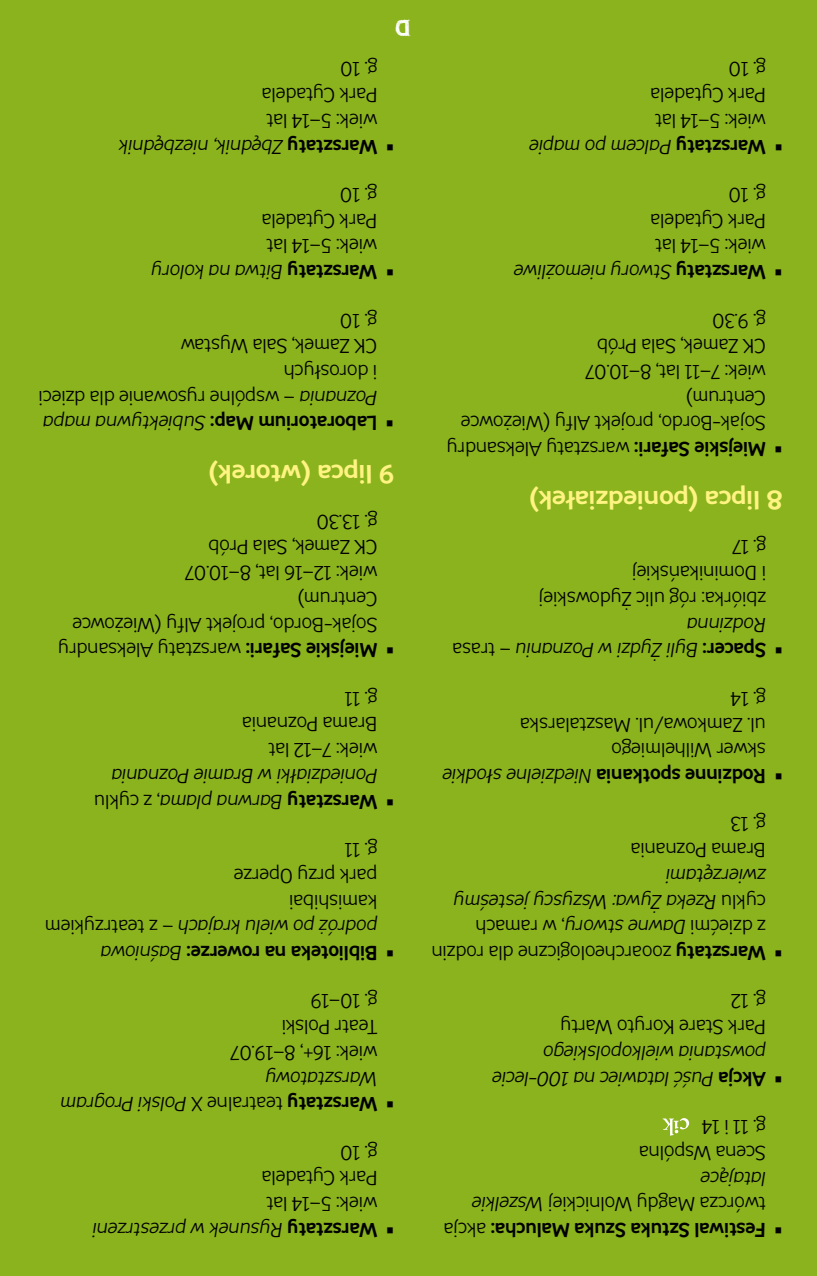
<style>
.page{position:relative;width:817px;height:1276px;background:#fff}
.page>*{position:absolute;margin:0;border:0;box-sizing:border-box;transform-origin:0 0}
.t1{font:700 26px "TT Souses";color:#fff482}
.t2{font:22px "WCROUGHTRAD Bta";color:#fff}
.t3{font:20px/25.8px "TT Souses";color:#000;scale:.95 1}
.t4{font:italic 20px/25.8px "TT Souses";color:#000;scale:.95 1}
.t5{font:700 20px/25.8px "TT Souses";color:#000;scale:.95 1}
.s1{font-weight:700}
.s2{font-style:italic}
.s3{font-weight:700;font-style:normal}
.s4{font-style:normal}
.s5{font-weight:400}
.s6{font-weight:400;font-style:italic}
</style>
<div class="page">
<div style="left:0;top:0;width:816px;height:1276px;background:#8ab31d"></div>
<svg style="left:662px;top:1118px;width:27px;height:17px"></svg>
<p class="t2" style="left:410px;top:41px;width:17px;rotate:-180deg">D</p>
<p class="t3" style="left:377px;top:160px;width:274px;text-indent:-17px;rotate:-180deg">▪ <span class="s1">Warsztaty</span> <span class="s2">Zbędnik, niezbędnik </span>wiek: 5–14 lat<br>Park Cytadela<br>g. 10</p>
<p class="t3" style="left:377px;top:285px;width:239px;text-indent:-17px;rotate:-180deg">▪ <span class="s1">Warsztaty</span> <span class="s2">Bitwa na kolory </span>wiek: 5–14 lat<br>Park Cytadela<br>g. 10</p>
<p class="t3" style="left:377px;top:437px;width:358px;text-indent:-17px;rotate:-180deg">▪ <span class="s1">Laboratorium Map:</span> <span class="s2">Subiektywna mapa<br>Poznania</span> – wspólne rysowanie dla dzieci i dorosłych<br>CK Zamek, Sala Wystaw<br>g. 10</p>
<h1 class="t1" style="left:394px;top:492px;width:187px;rotate:-180deg">9 lipca (wtorek)</h1>
<p class="t3" style="left:377px;top:663px;width:337px;text-indent:-17px;rotate:-180deg">▪ <span class="s1">Miejskie Safari:</span> warsztaty Aleksandry<br>Sojak-Bordo, projekt Alfy (Wieżowce<br>Centrum)<br>wiek: 12–16 lat, 8–10.07<br>CK Zamek, Sala Prób<br>g. 13.30</p>
<p class="t3" style="left:377px;top:763px;width:144px;rotate:-180deg">wiek: 7–12 lat<br>Brama Poznania g. 11</p>
<p class="t4" style="left:394px;top:815px;width:317px;text-align:center;rotate:-180deg">▪ <span class="s3">Warsztaty</span> Barwna plama<span class="s4">, z cyklu<br></span>Poniedziałki w Bramie Poznania</p>
<p class="t3" style="left:377px;top:966px;width:351px;text-indent:-17px;rotate:-180deg">▪ <span class="s1">Biblioteka na rowerze:</span> <span class="s2">Baśniowa podróż po wielu krajach</span> – z teatrzykiem kamishibai<br>park przy Operze<br>g. 11</p>
<p class="t3" style="left:377px;top:1066px;width:156px;rotate:-180deg">wiek: 16+, 8–19.07<br>Teatr Polski<br>g. 10–19</p>
<p class="t4" style="left:377px;top:1117px;width:335px;text-indent:-17px;rotate:-180deg">▪ <span class="s3">Warsztaty</span> <span class="s4">teatralne X</span> Polski Program<br>Warsztatowy</p>
<p class="t3" style="left:377px;top:1243px;width:301px;text-indent:-17px;rotate:-180deg">▪ <span class="s1">Warsztaty</span> <span class="s2">Rysunek w przestrzeni </span>wiek: 5–14 lat<br>Park Cytadela<br>g. 10</p>
<p class="t3" style="left:765px;top:160px;width:251px;text-indent:-17px;rotate:-180deg">▪ <span class="s1">Warsztaty</span> <span class="s2">Palcem po mapie </span>wiek: 5–14 lat<br>Park Cytadela<br>g. 10</p>
<p class="t3" style="left:765px;top:285px;width:267px;text-indent:-17px;rotate:-180deg">▪ <span class="s1">Warsztaty</span> <span class="s2">Stwory niemożliwe </span>wiek: 5–14 lat<br>Park Cytadela<br>g. 10</p>
<p class="t3" style="left:765px;top:462px;width:337px;text-indent:-17px;rotate:-180deg">▪ <span class="s1">Miejskie Safari:</span> warsztaty Aleksandry<br>Sojak-Bordo, projekt Alfy (Wieżowce<br>Centrum)<br>wiek: 7–11 lat, 8–10.07<br>CK Zamek, Sala Prób<br>g. 9.30</p>
<h1 class="t1" style="left:782px;top:517px;width:255px;rotate:-180deg">8 lipca (poniedziałek)</h1>
<p class="t3" style="left:765px;top:612px;width:240px;rotate:-180deg">zbiórka: róg ulic Żydowskiej i Dominikańskiej<br>g. 17</p>
<p class="t4" style="left:765px;top:663px;width:331px;text-indent:-17px;rotate:-180deg">▪ <span class="s3">Spacer:</span> Byli Żydzi w Poznaniu <span class="s4">– trasa<br></span>Rodzinna</p>
<p class="t3" style="left:765px;top:789px;width:342px;text-indent:-17px;rotate:-180deg">▪ <span class="s1">Rodzinne spotkania</span> <span class="s2">Niedzielne słodkie </span>skwer Wilhelmiego<br>ul. Zamkowa/ul. Masztalarska<br>g. 14</p>
<p class="t3" style="left:765px;top:863px;width:144px;rotate:-180deg">Brama Poznania g. 13</p>
<p class="t3" style="left:765px;top:966px;width:353px;text-indent:-17px;rotate:-180deg">▪ <span class="s1">Warsztaty</span> zooarcheologiczne dla rodzin z dziećmi <span class="s2">Dawne stwory</span>, w ramach cyklu <span class="s2">Rzeka Żywa: Wszyscy jesteśmy zwierzętami</span></p>
<p class="t3" style="left:765px;top:1040px;width:218px;rotate:-180deg">Park Stare Koryto Warty g. 12</p>
<p class="t4" style="left:765px;top:1092px;width:290px;text-indent:-17px;rotate:-180deg">▪ <span class="s3">Akcja</span> Puść latawiec na 100-lecie powstania wielkopolskiego</p>
<p class="t3" style="left:765px;top:1166px;width:135px;rotate:-180deg">Scena Wspólna g. 11 i 14</p>
<p class="t5" style="left:765px;top:1243px;width:340px;text-indent:-17px;rotate:-180deg">▪ Festiwal Sztuka Szuka Malucha: <span class="s5">akcja twórcza Magdy Wolnickiej</span> <span class="s6">Wszelkie latające</span></p>
</div>
